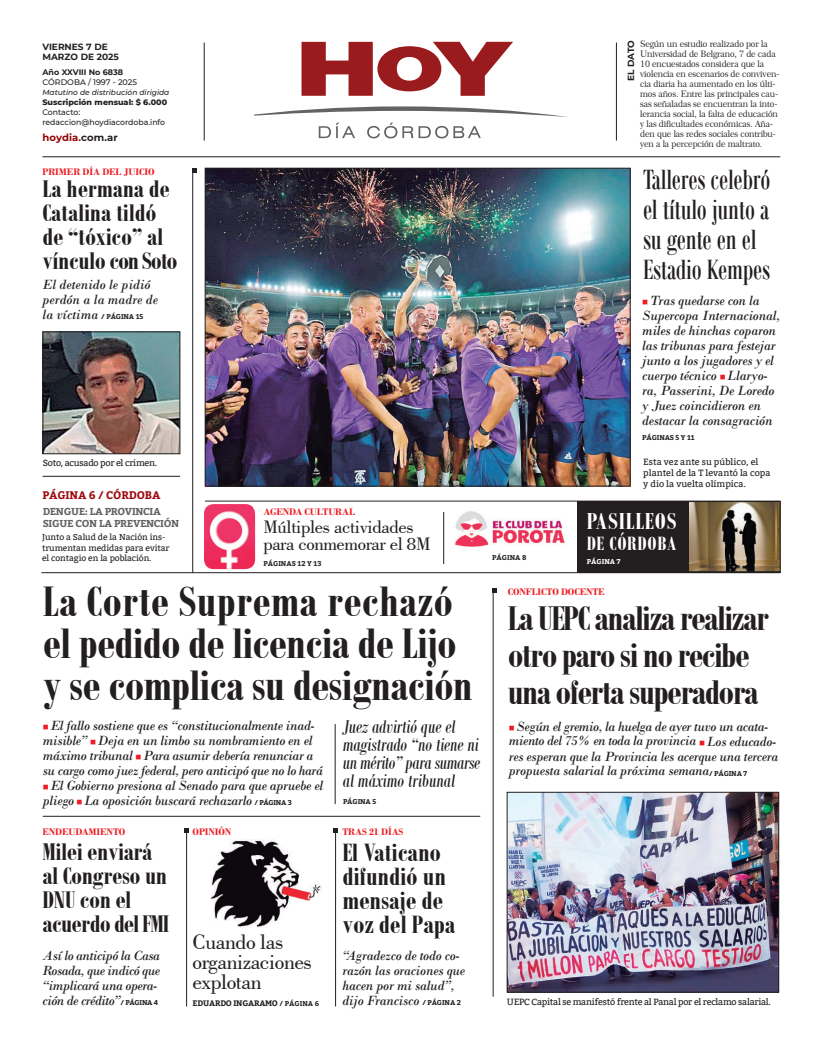
<style>
.page{position:relative;width:823px;height:1049px;background:#fff}
.page>*{position:absolute;margin:0;border:0;box-sizing:border-box;transform-origin:0 0}
.t1{font:700 46px/42px "Bodoni MT Condensed";letter-spacing:-.01em;color:#231f20}
.t2{font:700 37px/37px "Bodoni MT Condensed";letter-spacing:-.035em;color:#231f20}
.t3{font:30px/30px "Bodoni MT Condensed";letter-spacing:-.01em;color:#231f20}
.t4{font:700 27px/24px "Bodoni MT Condensed";color:#231f20}
.t5{font:700 26px/24px "Bodoni MT Condensed";letter-spacing:-.01em;color:#231f20}
.t6{font:700 25px "Bodoni MT Condensed";letter-spacing:.04em;color:#fff}
.t7{font:22px/20px "Bodoni BT";letter-spacing:-.02em;color:#231f20}
.t8{font:700 20.7px "Bodoni MT Condensed";letter-spacing:.04em;color:#fff}
.t9{font:italic 20px/18px "Bodoni MT Condensed";color:#231f20}
.t10{font:19px/17px "Bodoni BT";letter-spacing:-.02em;color:#231f20}
.t11{font:italic 14px/15px "Bodoni";letter-spacing:-.02em;color:#231f20}
.t12{font:italic 14px/15px "Bodoni";color:#231f20}
.t13{font:700 11px "Bitter";letter-spacing:-.01em;color:#9d070d}
.t14{font:700 10px "Bodoni";letter-spacing:-.01em;color:#ee1d23}
.t15{font:700 10px/12px "Bitter";letter-spacing:-.035em;color:#636366}
.t16{font:700 10px "Montserrat";color:#940408}
.t17{font:9px/10px "Century 751 BT Roman B";letter-spacing:-.02em;color:#231f20}
.t18{font:9px "Bitter";letter-spacing:-.03em;color:#231f20}
.t19{font:9px/11px "Bitter";color:#231f20}
.t20{font:700 9px/10px "Montserrat";color:#231f20}
.t21{font:8.5px/10.5px "Bitter";letter-spacing:-.01em;color:#231f20}
.t22{font:500 8px/10px "Montserrat";color:#231f20}
.t23{font:800 8px "Montserrat";color:#231f20}
.t24{font:700 8px "Bitter";letter-spacing:-.025em;color:#231f20}
.t25{font:700 8px "Montserrat";color:#231f20}
.t26{font:italic 500 7.5px "Montserrat";color:#231f20}
.t27{font:700 7px "Bitter";letter-spacing:-.015em;color:#231f20}
.t28{font:700 7px "Bitter";color:#fff}
.s1{color:#231f20}
.s2{font-family:"Bitter";font-weight:700;font-style:normal;font-size:7px}
.s3{color:#ee1d23}
.s4{font-size:7px}
</style>
<div class="page">
<img style="left:187px;top:839px;width:150px;height:88px">
<svg style="left:301px;top:42px;width:212px;height:54px"></svg>
<svg style="left:254px;top:106px;width:313px;height:11px"></svg>
<svg style="left:318px;top:123px;width:37px;height:15px"></svg>
<svg style="left:367px;top:123px;width:113px;height:15px"></svg>
<hr style="left:204px;top:43px;width:1px;height:98px;background:#231f20">
<hr style="left:615px;top:43px;width:1px;height:98px;background:#231f20">
<hr style="left:42px;top:156px;width:737px;height:1px;background:#231f20">
<hr style="left:192px;top:170px;width:1px;height:403px;background:#231f20">
<svg style="left:192px;top:168px;width:5px;height:4px"></svg>
<img style="left:207px;top:170px;width:421px;height:314px">
<div style="left:205px;top:168px;width:425px;height:318px;border:1px solid #231f20"></div>
<hr style="left:492px;top:588px;width:1px;height:409px;background:#231f20">
<svg style="left:493px;top:588px;width:4px;height:4px"></svg>
<img style="left:508px;top:794px;width:268px;height:196px">
<div style="left:506px;top:792px;width:272px;height:200px;border:1px solid #231f20"></div>
<hr style="left:43px;top:816px;width:437px;height:1px;background:#231f20">
<hr style="left:41px;top:572px;width:738px;height:1px;background:#231f20">
<hr style="left:205px;top:501px;width:575px;height:1px;background:#231f20">
<img style="left:45px;top:334px;width:133px;height:118px">
<div style="left:43px;top:332px;width:137px;height:122px;border:1px solid #231f20"></div>
<img style="left:455px;top:511px;width:110px;height:36px">
<div style="left:576px;top:501px;width:204px;height:71px;background:#231f20"></div>
<img style="left:689px;top:503px;width:89px;height:67px">
<div style="left:687px;top:501px;width:93px;height:71px;border:1px solid #231f20"></div>
<hr style="left:186px;top:830px;width:1px;height:176px;background:#231f20">
<svg style="left:184px;top:828px;width:5px;height:4px"></svg>
<hr style="left:335px;top:830px;width:1px;height:176px;background:#231f20">
<svg style="left:333px;top:828px;width:4px;height:4px"></svg>
<hr style="left:335px;top:724px;width:1px;height:80px;background:#231f20">
<hr style="left:43px;top:476px;width:137px;height:1px;background:#231f20">
<hr style="left:443px;top:512px;width:1px;height:52px;background:#231f20">
<img style="left:204px;top:504px;width:51px;height:65px">
<p class="t20" style="left:42px;top:41px;width:78px">VIERNES 7 DE<br>MARZO DE 2025</p>
<p class="t25" style="left:42px;top:66px;width:35px">AÑO XXVIII</p>
<p class="t25" style="left:89px;top:66px;width:36px">N O 6838</p>
<p class="t22" style="left:42px;top:77px;width:96px">Córdoba / 1997 - 2025</p>
<p class="t26" style="left:42px;top:87px;width:128px">Matutino de distribución dirigida</p>
<p class="t23" style="left:42px;top:96px;width:126px">Suscripción mensual: $ 6.000</p>
<p class="t22" style="left:42px;top:107px;width:124px">Contacto: redaccion@hoydiacordoba.info</p>
<p class="t16" style="left:43px;top:130px;width:77px">HOYDIA.<span class="s1">COM.AR</span></p>
<p class="t14" style="left:43px;top:165px;width:113px">PRIMER DÍA DEL JUICIO</p>
<h3 class="t5" style="left:43px;top:176px;width:136px">La hermana de<br>Catalina tildó de “tóxico” al vínculo con Soto</h3>
<p class="t12" style="left:43px;top:277px;width:117px">El detenido le pidió perdón a la madre de la víctima <span class="s2">/ PÁGINA 15</span></p>
<p class="t18" style="left:43px;top:458px;width:116px">Soto, acusado por el crimen.</p>
<p class="t13" style="left:42px;top:489px;width:119px">PÁGINA 6 / CÓRDOBA</p>
<p class="t21" style="left:42px;top:532px;width:129px">Junto a Salud de la Nación ins&shy;trumentan medidas para evitar el contagio en la población.</p>
<p class="t15" style="left:43px;top:505px;width:138px">DENGUE: LA PROVINCIA<br>SIGUE CON LA PREVENCIÓN</p>
<p class="t14" style="left:263px;top:505px;width:93px">AGENDA CULTURAL</p>
<h3 class="t10" style="left:263px;top:518px;width:169px">Múltiples actividades para conmemorar el 8M</h3>
<p class="t27" style="left:263px;top:559px;width:60px">PÁGINAS 12 Y 13</p>
<h1 class="t1" style="left:43px;top:580px;width:431px">La Corte Suprema rechazó el pedido de licencia de Lijo y se complica su designación</h1>
<p class="t11" style="left:43px;top:718px;width:281px"><span class="s3">■</span> El fallo sostiene que es “constitucionalmente inad&shy;misible” <span class="s3">■</span> Deja en un limbo su nombramiento en el máximo tribunal <span class="s3">■</span> Para asumir debería renunciar a su cargo como juez federal, pero anticipó que no lo hará</p>
<p class="t11" style="left:43px;top:778px;width:282px"><span class="s3">■</span> El Gobierno presiona al Senado para que apruebe el pliego <span class="s3">■</span> La oposición buscará rechazarlo <span class="s2">/ PÁGINA 3</span></p>
<h3 class="t9" style="left:342px;top:717px;width:139px">Juez advirtió que el magistrado “no tiene ni un mérito” para sumarse al máximo tribunal</h3>
<p class="t27" style="left:343px;top:797px;width:35px">PÁGINA 5</p>
<p class="t14" style="left:43px;top:825px;width:84px">ENDEUDAMIENTO</p>
<p class="t14" style="left:342px;top:825px;width:63px">TRAS 21 DÍAS</p>
<h3 class="t5" style="left:43px;top:840px;width:128px">Milei enviará al Congreso un<br>DNU con el acuerdo del FMI</h3>
<h3 class="t4" style="left:342px;top:840px;width:114px">El Vaticano difundió un mensaje de voz del Papa</h3>
<p class="t11" style="left:43px;top:948px;width:119px">Así lo anticipó la Casa<br>Rosada, que indicó que “implicará una opera&shy;ción de crédito”<span class="s2">/ PÁGINA 4</span></p>
<p class="t11" style="left:342px;top:948px;width:124px">“Agradezco de todo co&shy;razón las oraciones que hacen por mi salud”, dijo Francisco <span class="s2">/ PÁGINA 2</span></p>
<p class="t14" style="left:192px;top:825px;width:40px">OPINIÓN</p>
<h3 class="t7" style="left:192px;top:931px;width:121px">Cuando las organizaciones explotan</h3>
<p class="t24" style="left:192px;top:998px;width:128px">EDUARDO INGARAMO <span class="s4">/ PÁGINA 6</span></p>
<p class="t20" style="left:625px;top:81px;width:43px;rotate:-90deg">EL DATO</p>
<p class="t17" style="left:639px;top:38px;width:141px">Según un estudio realizado por la Universidad de Belgrano, 7 de cada 10 encuestados considera que la violencia en escenarios de conviven&shy;cia diaria ha aumentado en los últi&shy;mos años. Entre las principales cau&shy;sas señaladas se encuentran la into&shy;lerancia social, la falta de educación y las dificultades económicas. Aña&shy;den que las redes sociales contribu&shy;yen a la percepción de maltrato.</p>
<h3 class="t3" style="left:642px;top:165px;width:129px">Talleres celebró el título junto a su gente en el<br>Estadio Kempes</h3>
<p class="t11" style="left:641px;top:292px;width:139px"><span class="s3">■</span> Tras quedarse con la<br>Supercopa Internacional, miles de hinchas coparon las tribunas para festejar junto a los jugadores y el cuerpo técnico <span class="s3">■</span> Llaryo&shy;ra, Passerini, De Loredo y Juez coincidieron en destacar la consagración</p>
<p class="t27" style="left:641px;top:433px;width:54px">PÁGINAS 5 Y 11</p>
<p class="t19" style="left:643px;top:456px;width:129px">Esta vez ante su público, el plantel de la T levantó la copa y dio la vuelta olímpica.</p>
<p class="t27" style="left:492px;top:553px;width:36px">PÁGINA 8</p>
<h3 class="t6" style="left:586px;top:506px;width:91px">PASILLEOS</h3>
<h3 class="t8" style="left:586px;top:531px;width:91px">DE CÓRDOBA</h3>
<p class="t28" style="left:586px;top:557px;width:35px">PÁGINA 7</p>
<p class="t14" style="left:507px;top:585px;width:98px">CONFLICTO DOCENTE</p>
<h2 class="t2" style="left:507px;top:600px;width:262px">La UEPC analiza realizar otro paro si no recibe una oferta superadora</h2>
<p class="t11" style="left:508px;top:718px;width:271px"><span class="s3">■</span> Según el gremio, la huelga de ayer tuvo un acata&shy;miento del 75% en toda la provincia <span class="s3">■</span> Los educado&shy;res esperan que la Provincia les acerque una tercera propuesta salarial la próxima semana<span class="s2">/ PÁGINA 7</span></p>
<p class="t18" style="left:506px;top:996px;width:265px">UEPC Capital se manifestó frente al Panal por el reclamo salarial.</p>
</div>
